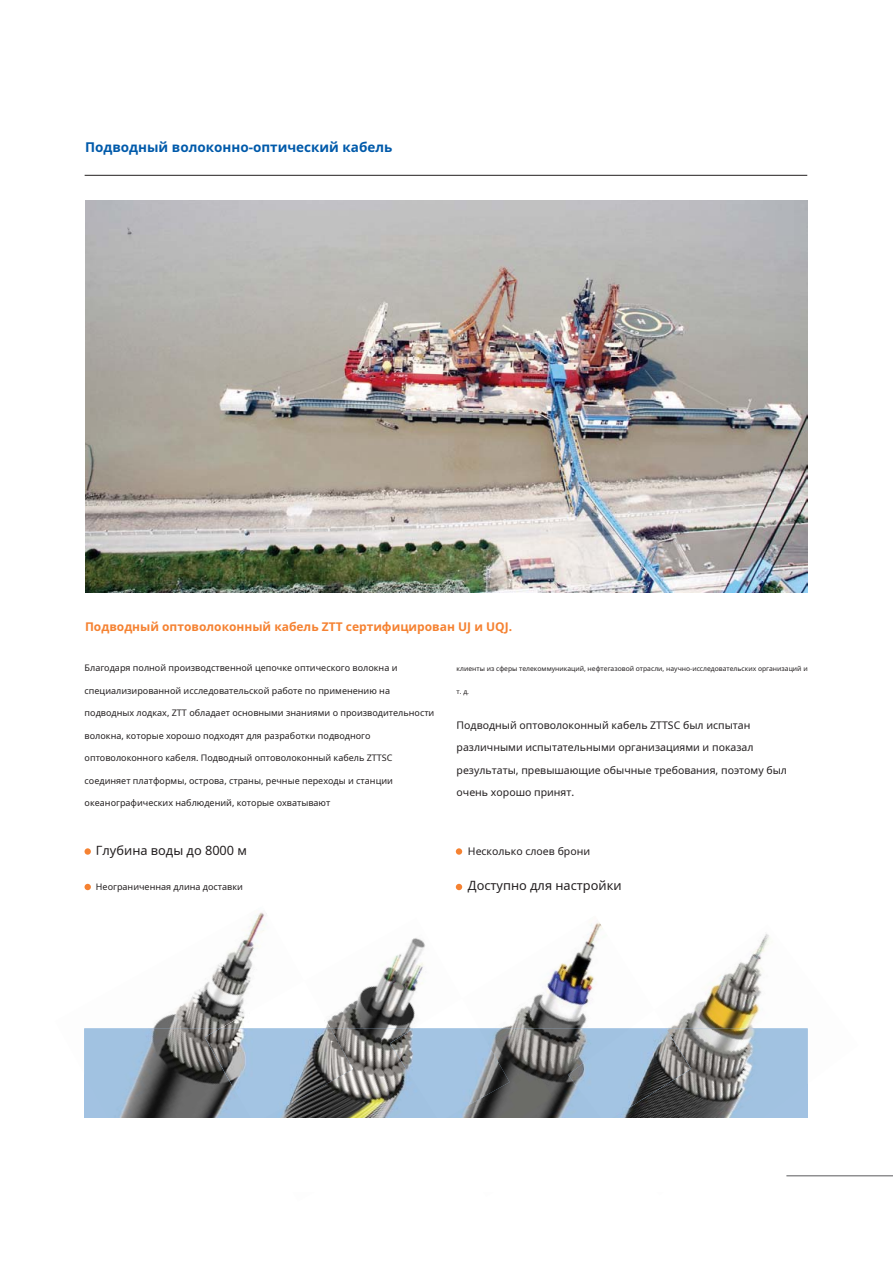
<style>
.page{position:relative;width:893px;height:1263px;background:#fff}
.page>*{position:absolute;margin:0;border:0;box-sizing:border-box;transform-origin:0 0}
.t1{font:700 13.5px "Noto Sans";color:#005aaa}
.t2{font:12.75px "Noto Sans";color:#231f20}
.t3{font:700 12px "Noto Sans";color:#f58232}
.t4{font:10.5px/22.5px "Noto Sans";color:#231f20}
.t5{font:9px "Noto Sans";color:#231f20}
.t6{font:6.75px "Noto Sans";color:#231f20}
</style>
<div class="page">
<hr style="left:786px;top:1175px;width:107px;height:1px;background:#58595b">
<hr style="left:85px;top:175px;width:722px;height:1px;background:#231f20">
<img style="left:153px;top:912px;width:114px;height:116px">
<img style="left:84px;top:1028px;width:121px;height:90px">
<img style="left:264px;top:917px;width:162px;height:201px">
<img style="left:220px;top:981px;width:111px;height:47px">
<img style="left:205px;top:1028px;width:148px;height:90px">
<img style="left:669px;top:933px;width:190px;height:244px">
<img style="left:691px;top:1028px;width:117px;height:90px">
<img style="left:503px;top:922px;width:100px;height:196px">
<img style="left:414px;top:998px;width:12px;height:30px">
<img style="left:390px;top:1028px;width:119px;height:90px">
<img style="left:568px;top:1028px;width:123px;height:90px">
<div style="left:85px;top:848px;width:6px;height:7px;background:#f58232;border-radius:50%"></div>
<svg style="left:85px;top:884px;width:6px;height:6px"></svg>
<div style="left:456px;top:848px;width:6px;height:7px;background:#f58232;border-radius:50%"></div>
<svg style="left:456px;top:884px;width:6px;height:6px"></svg>
<img style="left:85px;top:200px;width:723px;height:392px">
<div style="left:69px;top:1118px;width:693px;height:73px;background:#fff"></div>
<div style="left:137px;top:1118px;width:693px;height:34px;background:#fff"></div>
<h1 class="t1" style="left:85px;top:137px;width:309px">Подводный волоконно-оптический кабель</h1>
<h3 class="t3" style="left:85px;top:618px;width:429px">Подводный оптоволоконный кабель ZTT сертифицирован UJ и UQJ.</h3>
<p class="t5" style="left:85px;top:662px;width:314px">Благодаря полной производственной цепочке оптического волокна и</p>
<p class="t5" style="left:85px;top:684px;width:307px">специализированной исследовательской работе по применению на</p>
<p class="t5" style="left:85px;top:707px;width:351px">подводных лодках, ZTT обладает основными знаниями о производительности</p>
<p class="t5" style="left:85px;top:729px;width:287px">волокна, которые хорошо подходят для разработки подводного</p>
<p class="t5" style="left:85px;top:752px;width:309px">оптоволоконного кабеля. Подводный оптоволоконный кабель ZTTSC</p>
<p class="t5" style="left:85px;top:774px;width:310px">соединяет платформы, острова, страны, речные переходы и станции</p>
<p class="t5" style="left:85px;top:797px;width:247px">океанографических наблюдений, которые охватывают</p>
<p class="t6" style="left:457px;top:664px;width:353px">клиенты из сферы телекоммуникаций, нефтегазовой отрасли, научно-исследовательских организаций и</p>
<p class="t6" style="left:457px;top:687px;width:14px">т. д.</p>
<p class="t4" style="left:457px;top:714px;width:332px">Подводный оптоволоконный кабель ZTTSC был испытан различными испытательными организациями и показал результаты, превышающие обычные требования, поэтому был очень хорошо принят.</p>
<h2 class="t2" style="left:96px;top:842px;width:153px">Глубина воды до 8000 м</h2>
<p class="t4" style="left:468px;top:840px;width:124px">Несколько слоев брони</p>
<p class="t5" style="left:96px;top:881px;width:149px">Неограниченная длина доставки</p>
<h2 class="t2" style="left:468px;top:877px;width:155px">Доступно для настройки</h2>
</div>
